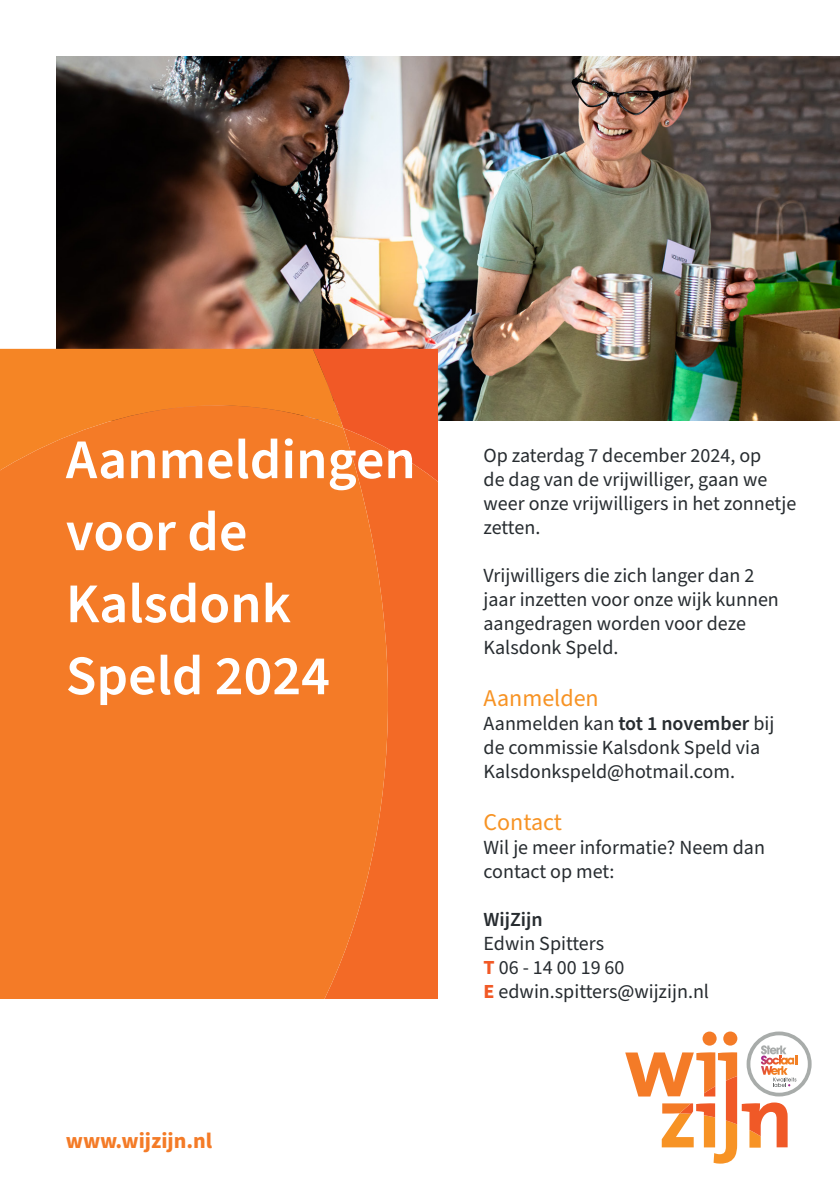
<style>
.page{position:relative;width:840px;height:1191px;background:#fff}
.page>*{position:absolute;margin:0;border:0;box-sizing:border-box;transform-origin:0 0}
.t1{font:600 56px/72px "Source Sans Pro";color:#fff}
.t2{font:24px "Source Sans Pro";color:#f79324}
.t3{font:700 22px "Source Sans Pro";color:#f47b27}
.t4{font:20px/24px "Source Sans Pro";color:#272c30}
.t5{font:600 20px "Source Sans Pro";color:#272c30}
.s1{font-weight:600}
.s2{font-weight:700;color:#f15926}
</style>
<div class="page">
<img style="left:57px;top:57px;width:782px;height:364px">
<svg style="left:422px;top:349px;width:15px;height:79px"></svg>
<svg style="left:422px;top:428px;width:15px;height:570px;background:#f26826"></svg>
<svg style="left:0;top:349px;width:422px;height:649px;background:#f37926"></svg>
<svg style="left:625px;top:1031px;width:186px;height:132px"></svg>
<p class="t1" style="left:66px;top:425px;width:351px">Aanmeldingen</p>
<p class="t1" style="left:66px;top:497px;width:183px">voor de</p>
<p class="t1" style="left:66px;top:569px;width:265px">Kalsdonk<br>Speld 2024</p>
<p class="t3" style="left:66px;top:1125px;width:148px">www.wijzijn.nl</p>
<p class="t4" style="left:483px;top:444px;width:314px">Op zaterdag 7 december 2024, op<br>de dag van de vrijwilliger, gaan we weer onze vrijwilligers in het zonnetje zetten.</p>
<p class="t4" style="left:483px;top:564px;width:296px">Vrijwilligers die zich langer dan 2 jaar inzetten voor onze wijk kunnen aangedragen worden voor deze<br>Kalsdonk Speld.</p>
<p class="t2" style="left:483px;top:682px;width:117px">Aanmelden</p>
<p class="t4" style="left:483px;top:712px;width:292px">Aanmelden kan <span class="s1">tot 1 november</span> bij de commissie Kalsdonk Speld via<br>Kalsdonkspeld@hotmail.com.</p>
<p class="t2" style="left:483px;top:806px;width:80px">Contact</p>
<p class="t4" style="left:483px;top:836px;width:283px">Wil je meer informatie? Neem dan contact op met:</p>
<p class="t5" style="left:483px;top:906px;width:61px">WijZijn</p>
<p class="t4" style="left:483px;top:932px;width:122px">Edwin Spitters</p>
<p class="t4" style="left:483px;top:956px;width:142px"><span class="s2">T</span> 06 - 14 00 19 60</p>
<p class="t4" style="left:483px;top:980px;width:227px"><span class="s2">E</span> edwin.spitters@wijzijn.nl</p>
</div>
